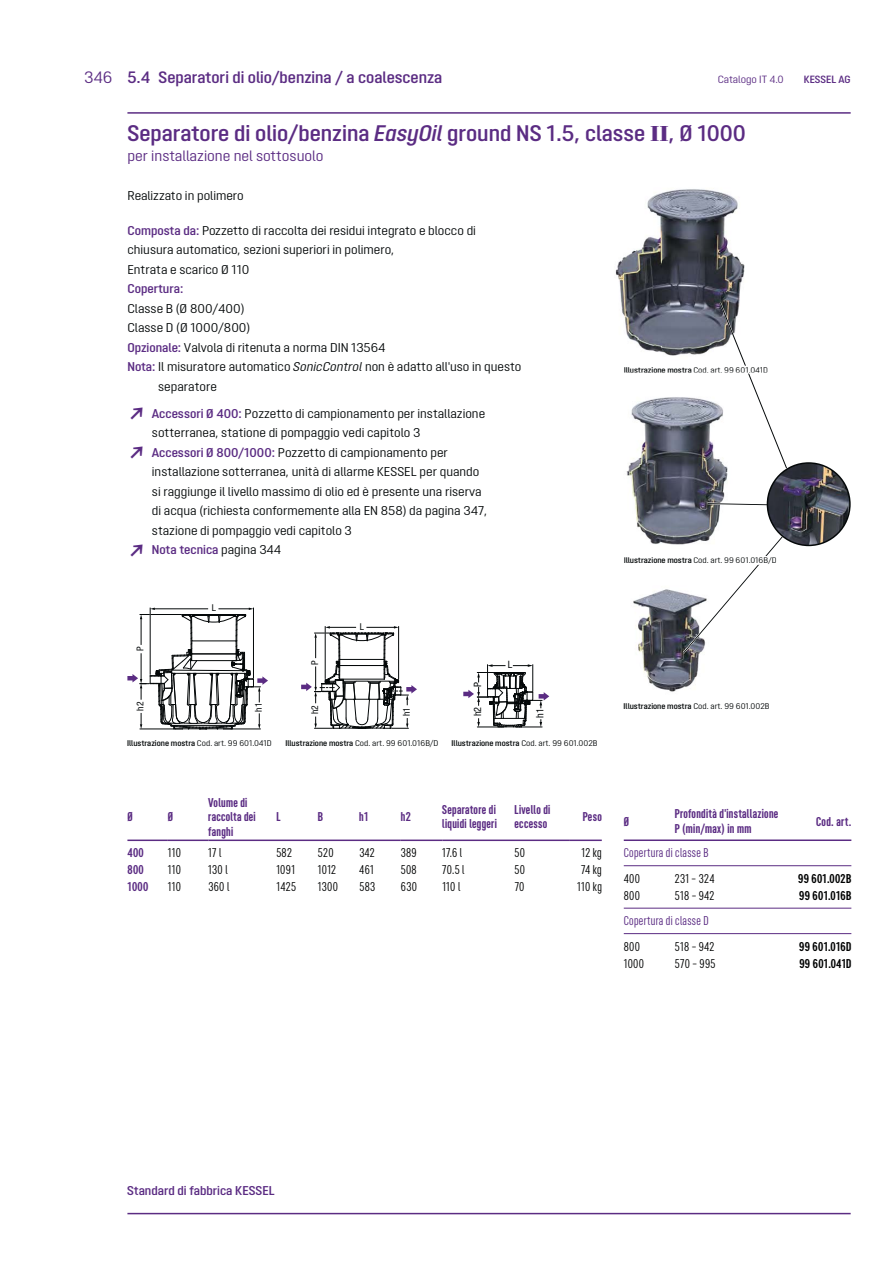
<style>
.page{position:relative;width:893px;height:1263px;background:#fff}
.page>*{position:absolute;margin:0;border:0;box-sizing:border-box;transform-origin:0 0}
.t1{font:600 22.5px "Opinion Pro";color:#5b2c83}
.t2{font:600 16.5px "Opinion Pro";color:#5b2c83}
.t3{font:15px "Opinion Pro";color:#5b2c83}
.t4{font:12.75px/19.5px "Opinion Pro";color:#040809}
.t5{font:700 extra-condensed 12.75px/14.2px "Opinion Pro";letter-spacing:.025em;color:#5b2c83}
.t6{font:extra-condensed 12.75px "Opinion Pro";letter-spacing:.025em;color:#010202}
.t7{font:600 12.75px "Opinion Pro";color:#5b2c83}
.t8{font:700 extra-condensed 12.75px "Opinion Pro";letter-spacing:.025em;color:#010202}
.t9{font:extra-condensed 12.75px "Opinion Pro";letter-spacing:.025em;color:#5b2c83}
.t10{font:10.5px "Opinion Pro";color:#5b2c83}
.t11{font:600 10.5px "Opinion Pro";color:#5b2c83}
.t12{font:condensed 10.2px "Helvetica Neue LT Std";color:#040809}
.t13{font:condensed 9.45px "Helvetica Neue LT Std";color:#040809}
.t14{font:600 8.25px "Opinion Pro";color:#040809}
.t15{font:8.25px "Opinion Pro";color:#040809}
.s1{font-weight:400}
.s2{font-style:italic}
.s3{font-family:"Walbaum Buc T";font-weight:700}
.s4{font-weight:600;color:#5b2c83}
.s5{font-weight:600;font-size:25.5px;color:#5b2c83}
.s6{font-size:25.5px}
.s7{font-weight:400;color:#040809}
.s8{font-weight:600}
</style>
<div class="page">
<hr style="left:127px;top:112px;width:723px;height:2px;background:#5b2c83">
<hr style="left:127px;top:1213px;width:723px;height:1px;background:#5b2c83">
<hr style="left:623px;top:840px;width:228px;height:1px;background:#5b2c83">
<hr style="left:623px;top:865px;width:228px;height:1px;background:#5b2c83">
<hr style="left:623px;top:933px;width:228px;height:1px;background:#5b2c83">
<hr style="left:623px;top:908px;width:228px;height:1px;background:#5b2c83">
<img style="left:633px;top:589px;width:66px;height:103px">
<svg style="left:682px;top:545px;width:94px;height:109px"></svg>
<img style="left:626px;top:397px;width:107px;height:156px">
<img style="left:769px;top:515px;width:80px;height:30px">
<svg style="left:707px;top:503px;width:59px;height:2px"></svg>
<img style="left:767px;top:463px;width:82px;height:82px;border-radius:50%">
<div style="left:766px;top:462px;width:84px;height:84px;border:2px solid #040809;border-radius:50%"></div>
<img style="left:615px;top:189px;width:130px;height:167px">
<svg style="left:718px;top:301px;width:70px;height:169px"></svg>
<div style="left:623px;top:366px;width:145px;height:7px;background:#fff"></div>
<div style="left:623px;top:557px;width:153px;height:7px;background:#fff"></div>
<svg style="left:127px;top:608px;width:141px;height:122px"></svg>
<svg style="left:463px;top:664px;width:86px;height:64px"></svg>
<svg style="left:301px;top:626px;width:116px;height:103px"></svg>
<hr style="left:168px;top:840px;width:40px;height:1px;background:#5b2c83">
<hr style="left:442px;top:840px;width:128px;height:1px;background:#5b2c83">
<hr style="left:570px;top:840px;width:31px;height:1px;background:#5b2c83">
<hr style="left:127px;top:840px;width:41px;height:1px;background:#5b2c83">
<hr style="left:208px;top:840px;width:193px;height:1px;background:#5b2c83">
<hr style="left:401px;top:840px;width:41px;height:1px;background:#5b2c83">
<p class="t2" style="left:84px;top:72px;width:359px"><span class="s1">346</span> 5.4 Separatori di olio/benzina / a coalescenza</p>
<p class="t10" style="left:717px;top:76px;width:68px">Catalogo IT 4.0</p>
<p class="t11" style="left:803px;top:76px;width:48px">KESSEL AG</p>
<h1 class="t1" style="left:127px;top:125px;width:620px">Separatore di olio/benzina <span class="s2">EasyOil</span> ground NS 1.5, classe <span class="s3">II</span>, Ø 1000</h1>
<p class="t3" style="left:127px;top:150px;width:197px">per installazione nel sottosuolo</p>
<p class="t4" style="left:127px;top:187px;width:118px">Realizzato in polimero</p>
<p class="t4" style="left:127px;top:222px;width:350px"><span class="s4">Composta da:</span> Pozzetto di raccolta dei residui integrato e blocco di chiusura automatico, sezioni superiori in polimero,<br>Entrata e scarico Ø 110</p>
<p class="t7" style="left:127px;top:284px;width:57px">Copertura:</p>
<p class="t4" style="left:127px;top:299px;width:119px">Classe B (Ø 800/400)</p>
<p class="t4" style="left:127px;top:319px;width:124px">Classe D (Ø 1000/800)</p>
<p class="t4" style="left:127px;top:339px;width:260px"><span class="s4">Opzionale:</span> Valvola di ritenuta a norma DIN 13564</p>
<p class="t4" style="left:127px;top:358px;width:395px"><span class="s4">Nota:</span> Il misuratore automatico <span class="s2">SonicControl</span> non è adatto all'uso in questo</p>
<p class="t4" style="left:158px;top:377px;width:60px">separatore</p>
<p class="t4" style="left:127px;top:405px;width:359px"><span class="s5">↗</span> <span class="s4">Accessori Ø 400:</span> Pozzetto di campionamento per installazione</p>
<p class="t4" style="left:152px;top:424px;width:270px">sotterranea, statione di pompaggio vedi capitolo 3</p>
<p class="t4" style="left:127px;top:444px;width:322px"><span class="s5">↗</span> <span class="s4">Accessori Ø 800/1000:</span> Pozzetto di campionamento per</p>
<p class="t4" style="left:152px;top:463px;width:329px">installazione sotterranea, unità di allarme KESSEL per quando</p>
<p class="t4" style="left:152px;top:482px;width:331px">si raggiunge il livello massimo di olio ed è presente una riserva</p>
<p class="t4" style="left:152px;top:502px;width:336px">di acqua (richiesta conformemente alla EN 858) da pagina 347,</p>
<p class="t4" style="left:152px;top:521px;width:201px">stazione di pompaggio vedi capitolo 3</p>
<p class="t7" style="left:127px;top:545px;width:155px"><span class="s6">↗</span> Nota tecnica <span class="s7">pagina 344</span></p>
<p class="t13" style="left:137px;top:651px;width:6px;rotate:-90deg">P</p>
<p class="t13" style="left:212px;top:605px;width:6px">L</p>
<p class="t13" style="left:137px;top:711px;width:10px;rotate:-90deg">h2</p>
<p class="t13" style="left:255px;top:712px;width:10px;rotate:-90deg">h1</p>
<p class="t14" style="left:127px;top:740px;width:146px">Illustrazione mostra <span class="s1">Cod. art. 99 601.041D</span></p>
<p class="t13" style="left:311px;top:665px;width:6px;rotate:-90deg">P</p>
<p class="t13" style="left:360px;top:623px;width:6px">L</p>
<p class="t12" style="left:508px;top:661px;width:6px">L</p>
<p class="t12" style="left:474px;top:687px;width:6px;rotate:-90deg">P</p>
<p class="t12" style="left:474px;top:716px;width:11px;rotate:-90deg">h2</p>
<p class="t12" style="left:536px;top:718px;width:11px;rotate:-90deg">h1</p>
<p class="t13" style="left:311px;top:714px;width:10px;rotate:-90deg">h2</p>
<p class="t13" style="left:403px;top:716px;width:10px;rotate:-90deg">h1</p>
<p class="t15" style="left:285px;top:740px;width:155px"><span class="s8">Illustrazione mostra</span> Cod. art. 99 601.016B/D</p>
<p class="t14" style="left:451px;top:740px;width:147px">Illustrazione mostra <span class="s1">Cod. art. 99 601.002B</span></p>
<p class="t5" style="left:127px;top:811px;width:7px">Ø</p>
<p class="t5" style="left:168px;top:811px;width:7px">Ø</p>
<p class="t5" style="left:208px;top:797px;width:49px">Volume di raccolta dei fanghi</p>
<p class="t5" style="left:276px;top:811px;width:6px">L</p>
<p class="t5" style="left:318px;top:811px;width:7px">B</p>
<p class="t5" style="left:359px;top:811px;width:11px">h1</p>
<p class="t5" style="left:401px;top:811px;width:12px">h2</p>
<p class="t5" style="left:442px;top:804px;width:56px">Separatore di liquidi leggeri</p>
<p class="t5" style="left:514px;top:804px;width:37px">Livello di eccesso</p>
<p class="t5" style="left:583px;top:811px;width:20px">Peso</p>
<p class="t5" style="left:127px;top:847px;width:18px">400</p>
<p class="t6" style="left:168px;top:848px;width:15px">110</p>
<p class="t6" style="left:208px;top:848px;width:15px">17 l</p>
<p class="t6" style="left:276px;top:848px;width:17px">582</p>
<p class="t6" style="left:318px;top:848px;width:17px">520</p>
<p class="t6" style="left:359px;top:848px;width:17px">342</p>
<p class="t6" style="left:401px;top:848px;width:17px">389</p>
<p class="t6" style="left:442px;top:848px;width:21px">17.6 l</p>
<p class="t6" style="left:514px;top:848px;width:12px">50</p>
<p class="t6" style="left:581px;top:848px;width:22px">12 kg</p>
<p class="t5" style="left:127px;top:864px;width:18px">800</p>
<p class="t6" style="left:168px;top:865px;width:15px">110</p>
<p class="t6" style="left:208px;top:865px;width:21px">130 l</p>
<p class="t6" style="left:276px;top:865px;width:20px">1091</p>
<p class="t6" style="left:318px;top:865px;width:20px">1012</p>
<p class="t6" style="left:359px;top:865px;width:16px">461</p>
<p class="t6" style="left:401px;top:865px;width:17px">508</p>
<p class="t6" style="left:442px;top:865px;width:24px">70.5 l</p>
<p class="t6" style="left:514px;top:865px;width:12px">50</p>
<p class="t6" style="left:581px;top:865px;width:22px">74 kg</p>
<p class="t5" style="left:127px;top:881px;width:22px">1000</p>
<p class="t6" style="left:168px;top:882px;width:15px">110</p>
<p class="t6" style="left:208px;top:882px;width:22px">360 l</p>
<p class="t6" style="left:276px;top:882px;width:21px">1425</p>
<p class="t6" style="left:318px;top:882px;width:22px">1300</p>
<p class="t6" style="left:359px;top:882px;width:17px">583</p>
<p class="t6" style="left:401px;top:882px;width:18px">630</p>
<p class="t6" style="left:442px;top:882px;width:19px">110 l</p>
<p class="t6" style="left:514px;top:882px;width:11px">70</p>
<p class="t6" style="left:577px;top:882px;width:26px">110 kg</p>
<p class="t14" style="left:623px;top:367px;width:146px">Illustrazione mostra <span class="s1">Cod. art. 99 601.041D</span></p>
<p class="t15" style="left:623px;top:557px;width:154px"><span class="s8">Illustrazione mostra</span> Cod. art. 99 601.016B/D</p>
<p class="t14" style="left:623px;top:703px;width:147px">Illustrazione mostra <span class="s1">Cod. art. 99 601.002B</span></p>
<p class="t5" style="left:623px;top:815px;width:7px">Ø</p>
<p class="t5" style="left:674px;top:808px;width:105px">Profondità d'installazione<br>P (min/max) in mm</p>
<p class="t5" style="left:816px;top:815px;width:37px">Cod. art.</p>
<p class="t9" style="left:623px;top:848px;width:86px">Copertura di classe B</p>
<p class="t6" style="left:623px;top:873px;width:18px">400</p>
<p class="t6" style="left:674px;top:873px;width:41px">231 – 324</p>
<p class="t8" style="left:798px;top:874px;width:55px">99 601.002B</p>
<p class="t6" style="left:623px;top:890px;width:18px">800</p>
<p class="t6" style="left:674px;top:890px;width:41px">518 – 942</p>
<p class="t8" style="left:799px;top:891px;width:54px">99 601.016B</p>
<p class="t9" style="left:623px;top:916px;width:86px">Copertura di classe D</p>
<p class="t6" style="left:623px;top:941px;width:18px">800</p>
<p class="t6" style="left:674px;top:941px;width:41px">518 – 942</p>
<p class="t8" style="left:799px;top:942px;width:54px">99 601.016D</p>
<p class="t6" style="left:623px;top:958px;width:22px">1000</p>
<p class="t6" style="left:674px;top:958px;width:42px">570 – 995</p>
<p class="t8" style="left:799px;top:959px;width:53px">99 601.041D</p>
<p class="t7" style="left:127px;top:1186px;width:149px">Standard di fabbrica KESSEL</p>
</div>
